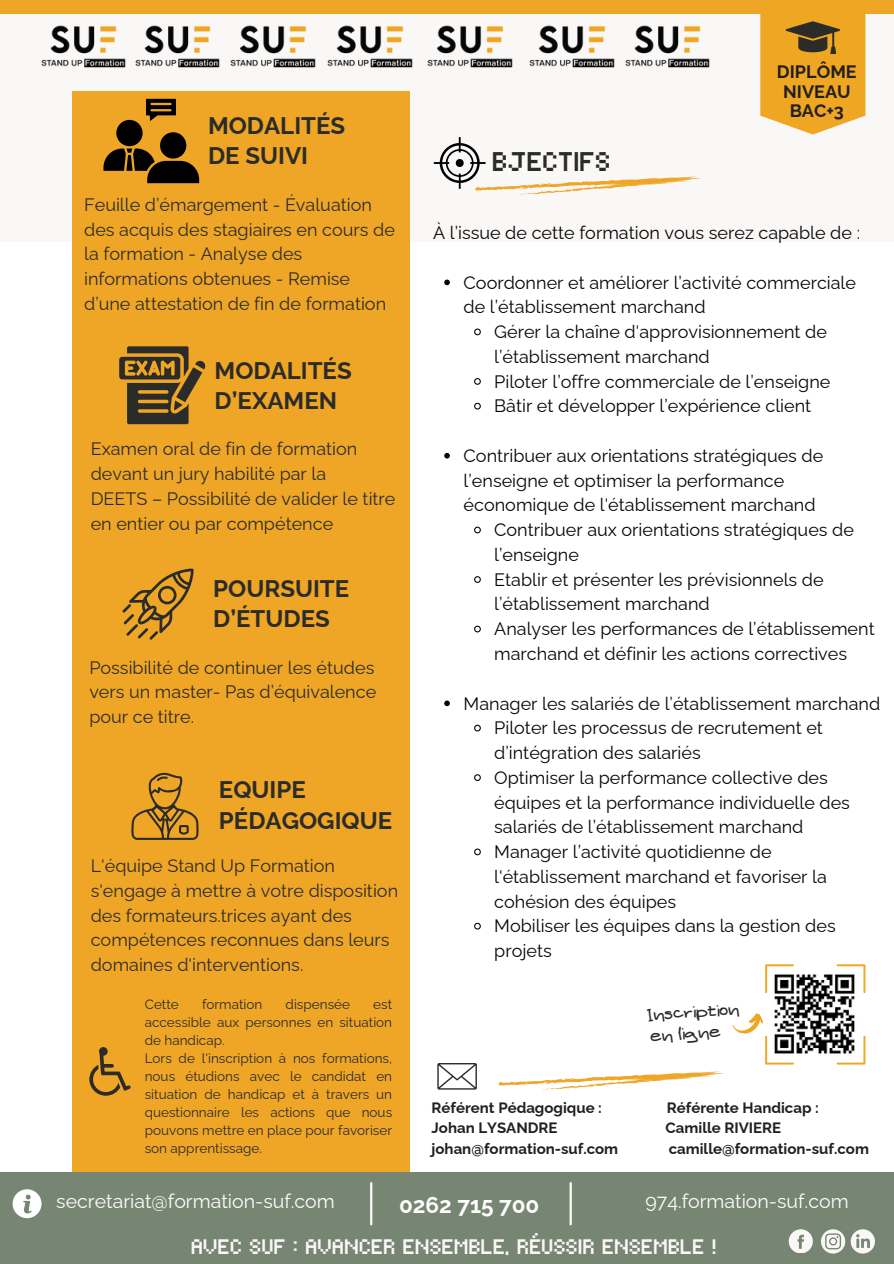
<style>
.page{position:relative;width:894px;height:1264px;background:#fff}
.page>*{position:absolute;margin:0;border:0;box-sizing:border-box;transform-origin:0 0}
.t1{font:27px "Cristik";color:#2b2c29}
.t2{font:700 24px "Raleway";color:#2b2c29}
.t3{font:700 22.5px "Raleway";color:#fdfdfd}
.t4{font:21px "Cristik";color:#faf8f6}
.t5{font:19.5px "Raleway";color:#fdfdfd}
.t6{font:18px/24.8px "Raleway";color:#060607}
.t7{font:18px/24.8px "Raleway";color:#2b2c29}
.t8{font:700 18px/19.2px "Raleway";color:#231f20;text-align:center}
.t9{font:15.3px "Aka Acid GR Freefeel";color:#2b2c29}
.t10{font:700 15px "Raleway";color:#231f20}
.t11{font:13.5px/18px "Raleway";color:#2b2c29;text-align:justify}
</style>
<div class="page">
<div style="left:0;top:14px;width:893px;height:228px;background:#faf8f6"></div>
<div style="left:0;top:0;width:893px;height:14px;background:#efa626"></div>
<div style="left:73px;top:91px;width:337px;height:1083px;background:#efa626"></div>
<div style="left:0;top:1172px;width:893px;height:91px;background:#778573"></div>
<hr style="left:370px;top:1183px;width:2px;height:41px;background:#fdfdfd">
<hr style="left:569px;top:1183px;width:2px;height:41px;background:#fdfdfd">
<img style="left:41px;top:25px;width:179px;height:43px">
<img style="left:230px;top:25px;width:86px;height:43px">
<img style="left:327px;top:25px;width:86px;height:43px">
<img style="left:427px;top:25px;width:86px;height:43px">
<svg style="left:131px;top:772px;width:67px;height:68px"></svg>
<svg style="left:760px;top:14px;width:105px;height:120px;background:#e0a333"></svg>
<svg style="left:13px;top:1189px;width:29px;height:29px"></svg>
<svg style="left:119px;top:346px;width:87px;height:78px"></svg>
<svg style="left:122px;top:568px;width:71px;height:71px"></svg>
<svg style="left:89px;top:1047px;width:42px;height:48px"></svg>
<svg style="left:437px;top:1063px;width:39px;height:26px"></svg>
<svg style="left:498px;top:1071px;width:226px;height:18px"></svg>
<svg style="left:433px;top:137px;width:268px;height:58px"></svg>
<img style="left:529px;top:25px;width:86px;height:43px">
<img style="left:625px;top:25px;width:85px;height:43px">
<img style="left:774px;top:964px;width:81px;height:100px">
<svg style="left:765px;top:964px;width:28px;height:29px"></svg>
<svg style="left:836px;top:1035px;width:29px;height:29px"></svg>
<svg style="left:836px;top:964px;width:29px;height:29px"></svg>
<svg style="left:732px;top:1009px;width:61px;height:55px"></svg>
<svg style="left:788px;top:1229px;width:24px;height:23px"></svg>
<svg style="left:821px;top:1229px;width:53px;height:24px"></svg>
<div style="left:160px;top:132px;width:26px;height:26px;background:#000;border-radius:50%"></div>
<svg style="left:146px;top:99px;width:30px;height:22px"></svg>
<div style="left:116px;top:120px;width:27px;height:26px;background:#000;border-radius:50%"></div>
<svg style="left:103px;top:148px;width:96px;height:35px"></svg>
<svg style="left:444px;top:279px;width:6px;height:6px"></svg>
<svg style="left:474px;top:328px;width:7px;height:8px"></svg>
<svg style="left:474px;top:378px;width:7px;height:7px"></svg>
<svg style="left:474px;top:402px;width:7px;height:8px"></svg>
<svg style="left:444px;top:453px;width:6px;height:5px"></svg>
<svg style="left:474px;top:526px;width:7px;height:8px"></svg>
<svg style="left:474px;top:576px;width:7px;height:7px"></svg>
<svg style="left:474px;top:625px;width:7px;height:8px"></svg>
<svg style="left:444px;top:700px;width:6px;height:6px"></svg>
<svg style="left:474px;top:724px;width:7px;height:8px"></svg>
<svg style="left:474px;top:774px;width:7px;height:7px"></svg>
<svg style="left:474px;top:848px;width:7px;height:8px"></svg>
<svg style="left:474px;top:922px;width:7px;height:8px"></svg>
<p class="t2" style="left:208px;top:111px;width:139px">MODALITÉS</p>
<p class="t2" style="left:208px;top:142px;width:102px">DE SUIVI</p>
<p class="t7" style="left:84px;top:192px;width:312px">Feuille d’émargement - Évaluation des acquis des stagiaires en cours de la formation - Analyse des informations obtenues - Remise d’une attestation de fin de formation</p>
<p class="t2" style="left:214px;top:356px;width:139px">MODALITÉS</p>
<p class="t2" style="left:214px;top:386px;width:124px">D’EXAMEN</p>
<h6 class="t7" style="left:91px;top:436px;width:306px">Examen oral de fin de formation devant un jury habilité par la<br>DEETS – Possibilité de valider le titre en entier ou par compétence</h6>
<p class="t2" style="left:213px;top:574px;width:137px">POURSUITE</p>
<p class="t2" style="left:213px;top:604px;width:118px">D’ÉTUDES</p>
<p class="t7" style="left:89px;top:654px;width:288px;text-align:justify">Possibilité de continuer les études vers un master- Pas d’équivalence pour ce titre.</p>
<p class="t2" style="left:219px;top:775px;width:88px">EQUIPE</p>
<p class="t2" style="left:219px;top:806px;width:174px">PÉDAGOGIQUE</p>
<p class="t7" style="left:91px;top:853px;width:309px">L'équipe Stand Up Formation s'engage à mettre à votre disposition des formateurs.trices ayant des compétences reconnues dans leurs domaines d'interventions.</p>
<p class="t11" style="left:145px;top:995px;width:36px">Cette</p>
<p class="t11" style="left:202px;top:995px;width:62px">formation</p>
<p class="t11" style="left:285px;top:995px;width:66px">dispensée</p>
<p class="t11" style="left:145px;top:995px;width:249px;text-indent:228px">est accessible aux personnes en situation de handicap.</p>
<p class="t11" style="left:145px;top:1049px;width:249px">Lors de l'inscription à nos formations, nous étudions avec le candidat en situation de handicap et à travers un questionnaire les actions que nous pouvons mettre en place pour favoriser son apprentissage.</p>
<p class="t1" style="left:491px;top:146px;width:120px">BJECTIFS</p>
<p class="t8" style="left:776px;top:62px;width:81px">DIPLÔME<br>NIVEAU<br>BAC+3</p>
<h2 class="t6" style="left:433px;top:220px;width:428px">À l’issue de cette formation vous serez capable de :</h2>
<p class="t6" style="left:463px;top:270px;width:394px">Coordonner et améliorer l’activité commerciale de l’établissement marchand</p>
<p class="t6" style="left:494px;top:319px;width:334px">Gérer la chaîne d'approvisionnement de l’établissement marchand</p>
<p class="t6" style="left:494px;top:369px;width:337px">Piloter l’offre commerciale de l’enseigne</p>
<p class="t6" style="left:494px;top:393px;width:318px">Bâtir et développer l’expérience client</p>
<p class="t6" style="left:463px;top:443px;width:361px">Contribuer aux orientations stratégiques de l’enseigne et optimiser la performance économique de l'établissement marchand</p>
<h6 class="t6" style="left:494px;top:517px;width:361px">Contribuer aux orientations stratégiques de l’enseigne</h6>
<p class="t6" style="left:494px;top:567px;width:331px">Etablir et présenter les prévisionnels de l’établissement marchand</p>
<h6 class="t6" style="left:494px;top:616px;width:382px">Analyser les performances de l’établissement marchand et définir les actions correctives</h6>
<p class="t6" style="left:463px;top:690px;width:418px">Manager les salariés de l’établissement marchand</p>
<h6 class="t6" style="left:494px;top:715px;width:330px">Piloter les processus de recrutement et d’intégration des salariés</h6>
<p class="t6" style="left:494px;top:765px;width:357px">Optimiser la performance collective des équipes et la performance individuelle des salariés de l’établissement marchand</p>
<h6 class="t6" style="left:494px;top:839px;width:334px">Manager l’activité quotidienne de l'établissement marchand et favoriser la cohésion des équipes</h6>
<p class="t6" style="left:494px;top:913px;width:343px">Mobiliser les équipes dans la gestion des projets</p>
<p class="t9" style="left:646px;top:1008px;width:94px;rotate:-4deg">Inscription</p>
<p class="t9" style="left:649px;top:1029px;width:72px;rotate:-4deg">en ligne</p>
<p class="t10" style="left:431px;top:1098px;width:172px">Référent Pédagogique :</p>
<p class="t10" style="left:666px;top:1098px;width:153px">Référente Handicap :</p>
<p class="t10" style="left:431px;top:1119px;width:127px">Johan LYSANDRE</p>
<p class="t10" style="left:665px;top:1119px;width:117px">Camille RIVIERE</p>
<p class="t10" style="left:431px;top:1139px;width:188px">johan@formation-suf.com</p>
<p class="t10" style="left:668px;top:1139px;width:202px">camille@formation-suf.com</p>
<p class="t5" style="left:56px;top:1189px;width:280px">secretariat@formation-suf.com</p>
<p class="t3" style="left:399px;top:1191px;width:142px">0262 715 700</p>
<p class="t5" style="left:645px;top:1189px;width:204px">974.formation-suf.com</p>
<p class="t4" style="left:191px;top:1234px;width:527px">AVEC SUF : AVANCER ENSEMBLE, RÉUSSIR ENSEMBLE !</p>
</div>
